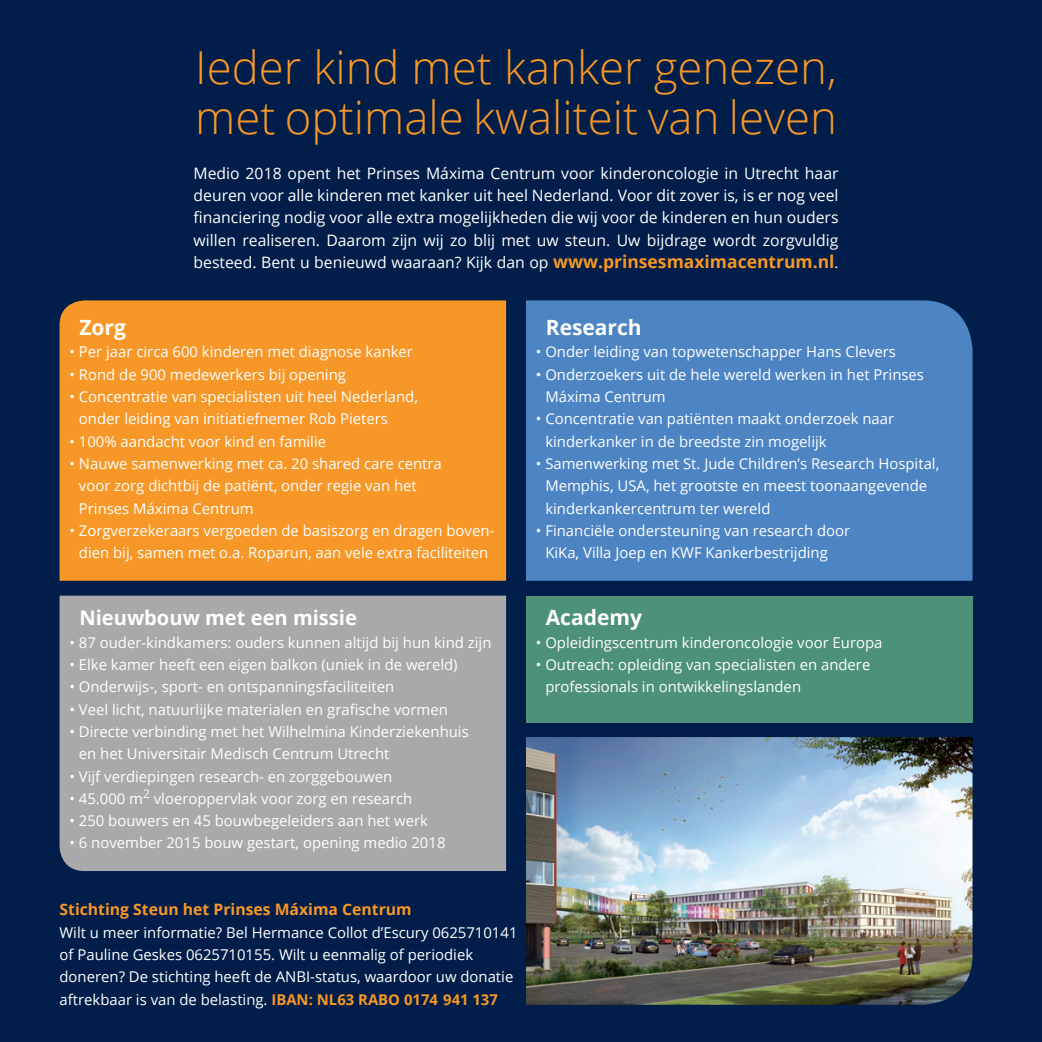
<style>
.page{position:relative;width:1042px;height:1042px;background:#001e49}
.page>*{position:absolute;margin:0;border:0;box-sizing:border-box;transform-origin:0 0}
._01_kop{font:300 45.5px/49.9px "Open Sans";color:#f79727}
._06_kopje_kder_diap{font:700 21px "Open Sans";color:#fff}
._06_plat_kader_diap{font:700 20.12px "Open Sans";color:#fff}
._00_plat{font:15.75px/22.4px "Open Sans";color:#fff;text-align:justify}
._00_plat-2{font:700 15.75px "Open Sans";color:#f79727}
._06_plat_kader_diap-2{font:14.88px/22.4px "Open Sans";color:#fff}
._00_plat-3{font:14.88px/22.4px "Open Sans";color:#fff}
.s1{font-weight:700;font-size:17.5px;color:#f79727}
.s2{font-size:14.88px}
.s3{font-weight:700;color:#f79727}
</style>
<div class="page">
<img style="left:526px;top:737px;width:446px;height:268px">
<div style="left:526px;top:300px;width:446px;height:281px;background:#4d84c4"></div>
<div style="left:526px;top:596px;width:446px;height:126px;background:#4d917a"></div>
<div style="left:60px;top:596px;width:446px;height:275px;background:#a9a8aa"></div>
<div style="left:60px;top:300px;width:446px;height:281px;background:#f79727"></div>
<p class="_01_kop" style="left:195px;top:41px;width:643px">Ieder kind met kanker genezen, met optimale kwaliteit van leven</p>
<p class="_00_plat" style="left:193px;top:161px;width:646px">Medio 2018 opent het Prinses Máxima Centrum voor kinderoncologie in Utrecht haar deuren voor alle kinderen met kanker uit heel Nederland. Voor dit zover is, is er nog veel financiering nodig voor alle extra mogelijkheden die wij voor de kinderen en hun ouders willen realiseren. Daarom zijn wij zo blij met uw steun. Uw bijdrage wordt zorgvuldig besteed. Bent u benieuwd waaraan? Kijk dan op <span class="s1">www.prinsesmaximacentrum.nl</span><span class="s2">.</span></p>
<p class="_06_kopje_kder_diap" style="left:79px;top:312px;width:48px">Zorg</p>
<p class="_06_plat_kader_diap-2" style="left:69px;top:340px;width:345px">• Per jaar circa 600 kinderen met diagnose kanker</p>
<p class="_06_plat_kader_diap-2" style="left:69px;top:363px;width:278px">• Rond de 900 medewerkers bij opening</p>
<p class="_06_plat_kader_diap-2" style="left:79px;top:385px;width:340px;text-indent:-9px">• Concentratie van specialisten uit heel Nederland, onder leiding van initiatiefnemer Rob Pieters</p>
<p class="_06_plat_kader_diap-2" style="left:69px;top:429px;width:258px">• 100% aandacht voor kind en familie</p>
<p class="_06_plat_kader_diap-2" style="left:79px;top:452px;width:364px;text-indent:-9px">• Nauwe samenwerking met ca. 20 shared care centra voor zorg dichtbij de patiënt, onder regie van het<br>Prinses Máxima Centrum</p>
<p class="_06_plat_kader_diap-2" style="left:69px;top:519px;width:425px;text-align:center">• Zorgverzekeraars vergoeden de basiszorg en dragen boven&shy;dien bij, samen met o.a. Roparun, aan vele extra faciliteiten</p>
<p class="_06_plat_kader_diap" style="left:79px;top:604px;width:279px">Nieuwbouw met een missie</p>
<p class="_06_plat_kader_diap-2" style="left:69px;top:630px;width:423px">• 87 ouder-kindkamers: ouders kunnen altijd bij hun kind zijn</p>
<p class="_06_plat_kader_diap-2" style="left:69px;top:653px;width:390px">• Elke kamer heeft een eigen balkon (uniek in de wereld)</p>
<p class="_06_plat_kader_diap-2" style="left:69px;top:675px;width:326px">• Onderwijs-, sport- en ontspanningsfaciliteiten</p>
<p class="_06_plat_kader_diap-2" style="left:69px;top:697px;width:380px">• Veel licht, natuurlijke materialen en grafische vormen</p>
<p class="_06_plat_kader_diap-2" style="left:79px;top:720px;width:391px;text-indent:-9px">• Directe verbinding met het Wilhelmina Kinderziekenhuis en het Universitair Medisch Centrum Utrecht</p>
<p class="_06_plat_kader_diap-2" style="left:69px;top:764px;width:324px">• Vijf verdiepingen research- en zorggebouwen</p>
<p class="_06_plat_kader_diap-2" style="left:69px;top:787px;width:344px">• 45.000 m<sup>2</sup> vloeroppervlak voor zorg en research</p>
<p class="_06_plat_kader_diap-2" style="left:69px;top:809px;width:360px">• 250 bouwers en 45 bouwbegeleiders aan het werk</p>
<p class="_06_plat_kader_diap-2" style="left:69px;top:831px;width:377px">• 6 november 2015 bouw gestart, opening medio 2018</p>
<p class="_00_plat-2" style="left:60px;top:898px;width:354px">Stichting Steun het Prinses Máxima Centrum</p>
<p class="_00_plat-3" style="left:60px;top:921px;width:459px">Wilt u meer informatie? Bel Hermance Collot d’Escury 0625710141 of Pauline Geskes 0625710155. Wilt u eenmalig of periodiek doneren? De stichting heeft de ANBI-status, waardoor uw donatie aftrekbaar is van de belasting. <span class="s3">IBAN: NL63 RABO 0174 941 137</span></p>
<p class="_06_kopje_kder_diap" style="left:546px;top:312px;width:97px">Research</p>
<p class="_06_plat_kader_diap-2" style="left:536px;top:340px;width:362px">• Onder leiding van topwetenschapper Hans Clevers</p>
<p class="_06_plat_kader_diap-2" style="left:545px;top:363px;width:380px;text-indent:-9px">• Onderzoekers uit de hele wereld werken in het Prinses<br>Máxima Centrum</p>
<p class="_06_plat_kader_diap-2" style="left:545px;top:407px;width:350px;text-indent:-9px">• Concentratie van patiënten maakt onderzoek naar kinderkanker in de breedste zin mogelijk</p>
<p class="_06_plat_kader_diap-2" style="left:545px;top:452px;width:395px;text-indent:-9px">• Samenwerking met St. Jude Children’s Research Hospital,<br>Memphis, USA, het grootste en meest toonaangevende kinderkankercentrum ter wereld</p>
<p class="_06_plat_kader_diap-2" style="left:545px;top:519px;width:306px;text-indent:-9px">• Financiële ondersteuning van research door<br>KiKa, Villa Joep en KWF Kankerbestrijding</p>
<p class="_06_kopje_kder_diap" style="left:546px;top:603px;width:98px">Academy</p>
<p class="_06_plat_kader_diap-2" style="left:536px;top:630px;width:348px">• Opleidingscentrum kinderoncologie voor Europa</p>
<p class="_06_plat_kader_diap-2" style="left:545px;top:653px;width:326px;text-indent:-9px">• Outreach: opleiding van specialisten en andere professionals in ontwikkelingslanden</p>
</div>
